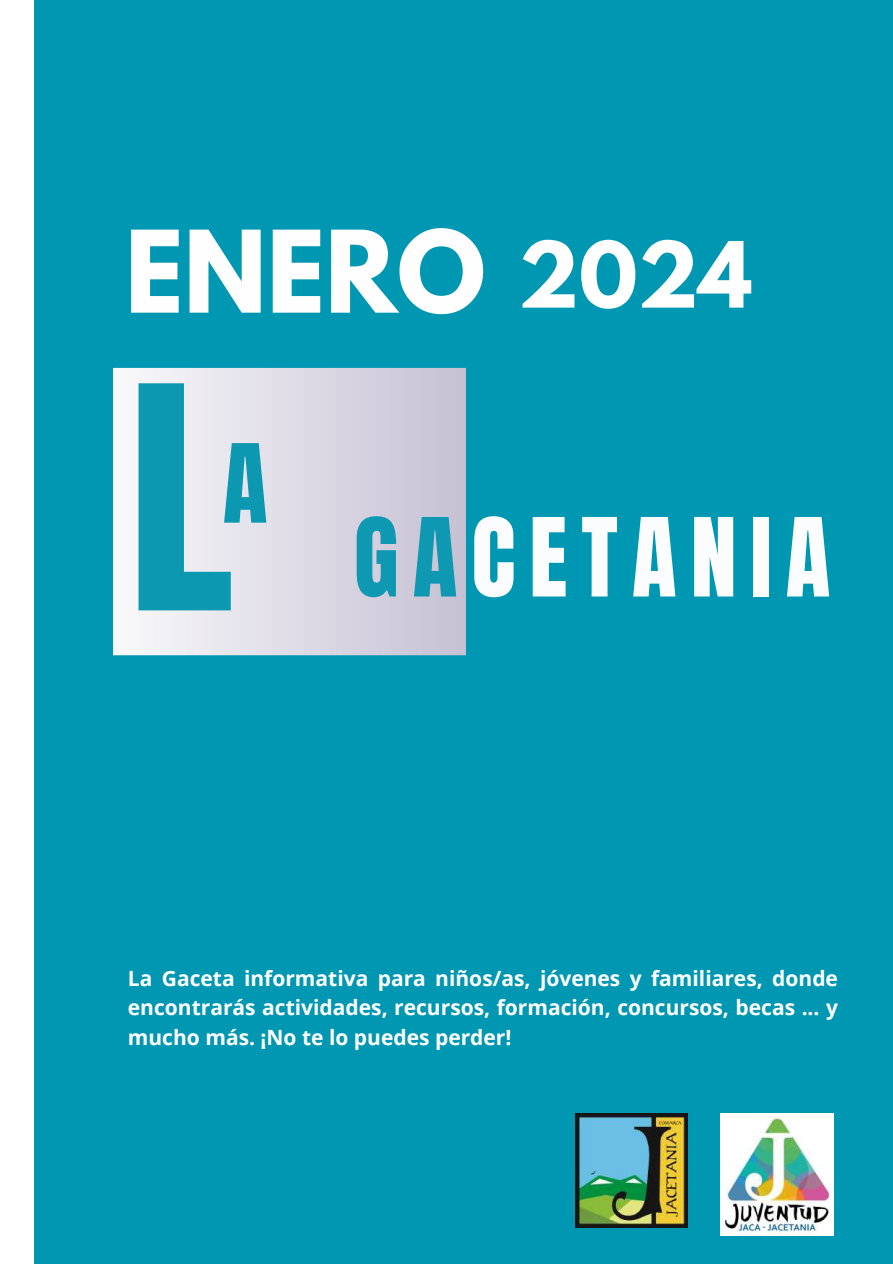
<style>
.page{position:relative;width:893px;height:1264px;background:#fff}
.page>*{position:absolute;margin:0;border:0;box-sizing:border-box;transform-origin:0 0}
.t1{font:264.3px "Anton";color:#0d98b2}
.t2{font:700 100.65px "League Spartan";color:#fefefe}
.t3{font:92.55px "Anton";letter-spacing:.15em;color:#fefefe}
.t4{font:92.55px "Anton";color:#0d98b2}
.t5{font:700 80.7px "League Spartan";color:#fff}
.t6{font:700 21px/29.2px "Open Sans";color:#fff;text-align:justify}
.s1{color:#0d98b2}
</style>
<div class="page">
<div style="left:0;top:0;width:892px;height:1263px;background:#0097b2"></div>
<img style="left:720px;top:1113px;width:113px;height:121px">
<img style="left:575px;top:1113px;width:112px;height:114px">
<div style="left:0;top:0;width:33px;height:1263px;background:#fff"></div>
<svg style="left:114px;top:368px;width:352px;height:287px;background:#dfdce6"></svg>
<h2 class="t2" style="left:125px;top:222px;width:362px">ENERO</h2>
<h3 class="t5" style="left:518px;top:235px;width:236px">2024</h3>
<h1 class="t1" style="left:128px;top:309px;width:106px">L</h1>
<h3 class="t4" style="left:223px;top:417px;width:46px">A</h3>
<h3 class="t3" style="left:354px;top:491px;width:478px"><span class="s1">GA</span>CETANIA</h3>
<p class="t6" style="left:128px;top:963px;width:711px">La Gaceta informativa para niños/as, jóvenes y familiares, donde encontrarás actividades, recursos, formación, concursos, becas ... y mucho más. ¡No te lo puedes perder!</p>
</div>
